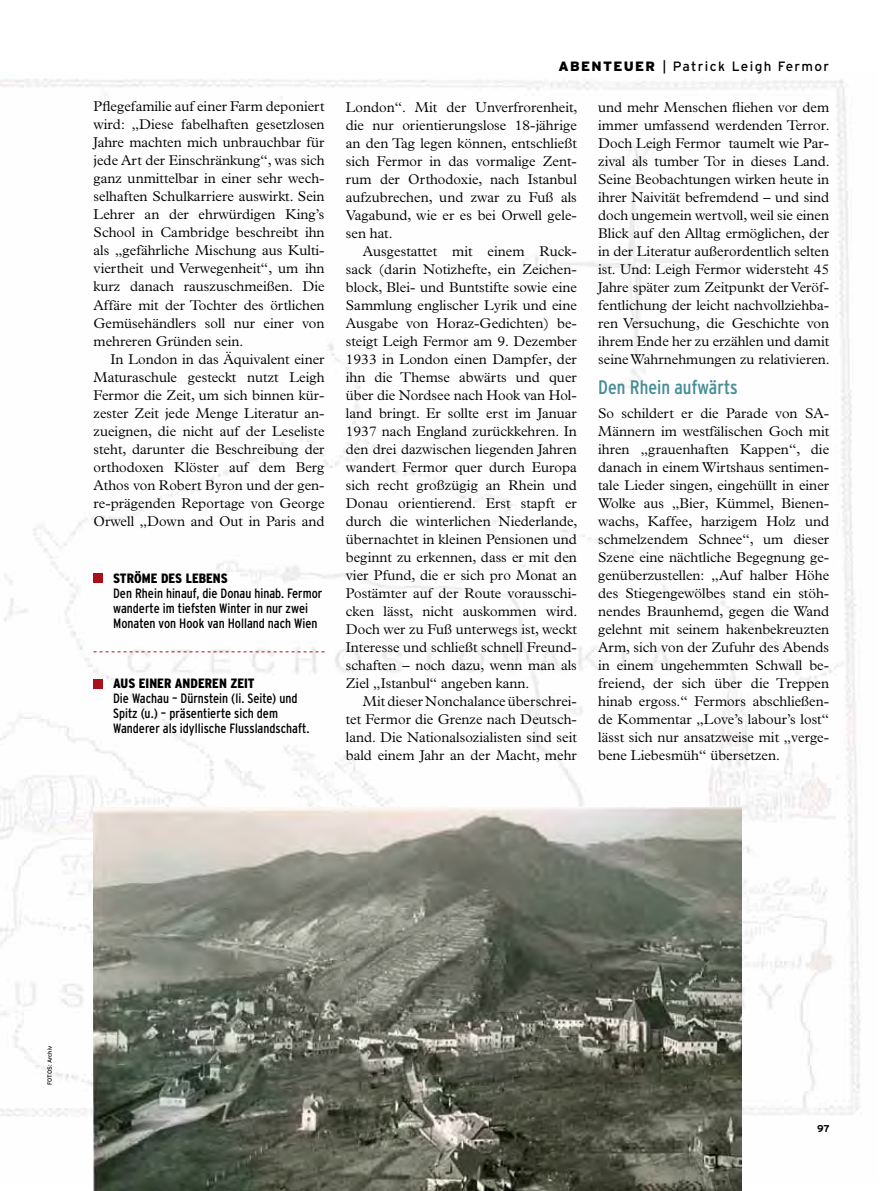
<style>
.page{position:relative;width:893px;height:1191px;background:#fff}
.page>*{position:absolute;margin:0;border:0;box-sizing:border-box;transform-origin:0 0}
.t1{font:condensed 19.5px "Interstate";color:#468d96}
.t2{font:300 14.25px/18px "Plantin";color:#000;text-align:justify}
.t3{font:condensed 13.5px/15px "Interstate";color:#000}
.t4{font:900 condensed 13.5px "Interstate";color:#000}
.t5{font:13.5px "Interstate";letter-spacing:.1em;color:#000}
.t6{font:700 9.9px "Interstate";color:#000}
.t7{font:6px "Interstate";letter-spacing:-.015em;color:#000}
.s1{font-weight:900}
</style>
<div class="page">
<img style="left:0;top:79px;width:860px;height:1103px">
<img style="left:94px;top:807px;width:647px;height:384px">
<div style="left:94px;top:678px;width:9px;height:10px;background:#a8111c"></div>
<div style="left:94px;top:573px;width:9px;height:10px;background:#a8111c"></div>
<svg style="left:94px;top:651px;width:231px;height:1px"></svg>
<p class="t2" style="left:94px;top:98px;width:233px">Pflegefamilie auf einer Farm deponiert wird: „Diese fabelhaften gesetzlosen Jahre machten mich unbrauchbar für jede Art der Einschränkung“, was sich ganz unmittelbar in einer sehr wech&shy;selhaften Schulkarriere auswirkt. Sein Lehrer an der ehrwürdigen King’s School in Cambridge beschreibt ihn als „gefährliche Mischung aus Kulti&shy;viertheit und Verwegenheit“, um ihn kurz danach rauszuschmeißen. Die Affäre mit der Tochter des örtlichen Gemüsehändlers soll nur einer von mehreren Gründen sein.</p>
<p class="t2" style="left:94px;top:350px;width:233px;text-indent:17px">In London in das Äquivalent einer Maturaschule gesteckt nutzt Leigh Fermor die Zeit, um sich binnen kür&shy;zester Zeit jede Menge Literatur an&shy;zueignen, die nicht auf der Leseliste steht, darunter die Beschreibung der orthodoxen Klöster auf dem Berg Athos von Robert Byron und der gen&shy;re-prägenden Reportage von George Orwell „Down and Out in Paris and</p>
<p class="t4" style="left:113px;top:570px;width:116px">STRÖME DES LEBENS</p>
<p class="t3" style="left:113px;top:585px;width:211px">Den Rhein hinauf, die Donau hinab. Fermor wanderte im tiefsten Winter in nur zwei<br>Monaten von Hook van Holland nach Wien</p>
<p class="t4" style="left:113px;top:676px;width:143px">AUS EINER ANDEREN ZEIT</p>
<p class="t3" style="left:113px;top:690px;width:198px">Die Wachau – Dürnstein (li. Seite) und<br>Spitz (u.) – präsentierte sich dem<br>Wanderer als idyllische Flusslandschaft.</p>
<p class="t5" style="left:558px;top:59px;width:272px"><span class="s1">ABENTEUER</span> | Patrick Leigh Fermor</p>
<p class="t2" style="left:346px;top:98px;width:233px">London“. Mit der Unverfrorenheit, die nur orientierungslose 18-jährige an den Tag legen können, entschließt sich Fermor in das vormalige Zent&shy;rum der Orthodoxie, nach Istanbul aufzubrechen, und zwar zu Fuß als Vagabund, wie er es bei Orwell gele&shy;sen hat.</p>
<p class="t2" style="left:346px;top:242px;width:233px;text-indent:17px">Ausgestattet mit einem Ruck&shy;sack (darin Notizhefte, ein Zeichen&shy;block, Blei- und Buntstifte sowie eine Sammlung englischer Lyrik und eine Ausgabe von Horaz-Gedichten) be&shy;steigt Leigh Fermor am 9. Dezember 1933 in London einen Dampfer, der ihn die Themse abwärts und quer über die Nordsee nach Hook van Hol&shy;land bringt. Er sollte erst im Januar 1937 nach England zurückkehren. In den drei dazwischen liegenden Jahren wandert Fermor quer durch Europa sich recht großzügig an Rhein und Donau orientierend. Erst stapft er durch die winterlichen Niederlande, übernachtet in kleinen Pensionen und beginnt zu erkennen, dass er mit den vier Pfund, die er sich pro Monat an Postämter auf der Route vorausschi&shy;cken lässt, nicht auskommen wird.<br>Doch wer zu Fuß unterwegs ist, weckt Interesse und schließt schnell Freund&shy;schaften – noch dazu, wenn man als Ziel „Istanbul“ angeben kann.</p>
<p class="t2" style="left:346px;top:692px;width:233px;text-indent:17px">Mit dieser Nonchalance überschrei&shy;tet Fermor die Grenze nach Deutsch&shy;land. Die Nationalsozialisten sind seit bald einem Jahr an der Macht, mehr</p>
<p class="t2" style="left:598px;top:98px;width:233px">und mehr Menschen fliehen vor dem immer umfassend werdenden Terror.<br>Doch Leigh Fermor taumelt wie Par&shy;zival als tumber Tor in dieses Land.<br>Seine Beobachtungen wirken heute in ihrer Naivität befremdend – und sind doch ungemein wertvoll, weil sie einen Blick auf den Alltag ermöglichen, der in der Literatur außerordentlich selten ist. Und: Leigh Fermor widersteht 45<br>Jahre später zum Zeitpunkt der Veröf&shy;fentlichung der leicht nachvollziehba&shy;ren Versuchung, die Geschichte von ihrem Ende her zu erzählen und damit seine Wahrnehmungen zu relativieren.</p>
<h1 class="t1" style="left:598px;top:376px;width:141px">Den Rhein aufwärts</h1>
<p class="t2" style="left:598px;top:404px;width:233px">So schildert er die Parade von SA-Männern im westfälischen Goch mit ihren „grauenhaften Kappen“, die danach in einem Wirtshaus sentimen&shy;tale Lieder singen, eingehüllt in einer Wolke aus „Bier, Kümmel, Bienen&shy;wachs, Kaffee, harzigem Holz und schmelzendem Schnee“, um dieser Szene eine nächtliche Begegnung ge&shy;genüberzustellen: „Auf halber Höhe des Stiegengewölbes stand ein stöh&shy;nendes Braunhemd, gegen die Wand gelehnt mit seinem hakenbekreuzten Arm, sich von der Zufuhr des Abends in einem ungehemmten Schwall be&shy;freiend, der sich über die Treppen hinab ergoss.“ Fermors abschließen&shy;de Kommentar „Love’s labour’s lost“ lässt sich nur ansatzweise mit „verge&shy;bene Liebesmüh“ übersetzen.</p>
<p class="t7" style="left:46px;top:1085px;width:41px;rotate:-90deg">Fotos: Archiv</p>
<p class="t6" style="left:817px;top:1123px;width:14px">97</p>
</div>
